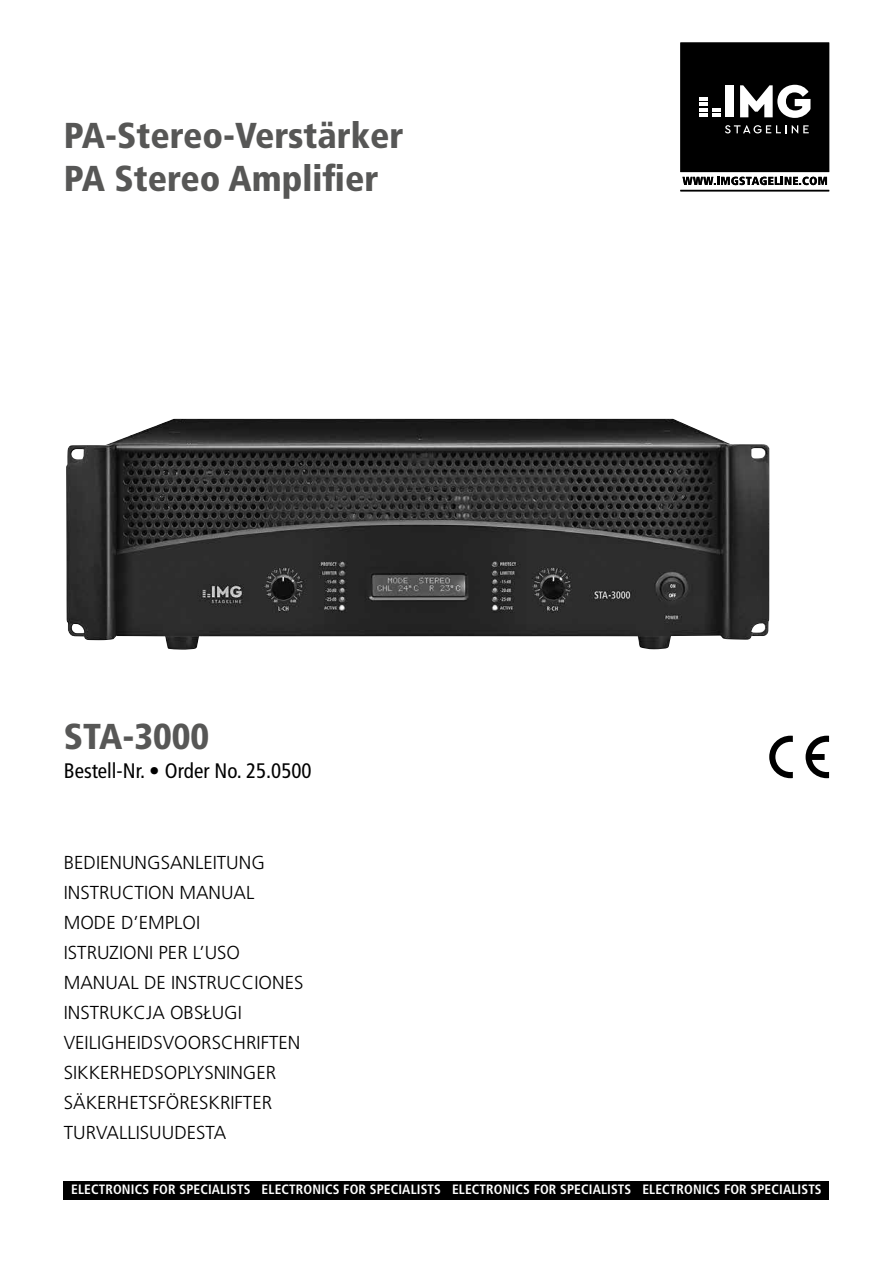
<style>
.page{position:relative;width:893px;height:1263px;background:#fff}
.page>*{position:absolute;margin:0;border:0;box-sizing:border-box;transform-origin:0 0}
.Artikel{font:900 condensed 36px "Frutiger LT Pro";color:#575756}
.Best_-Nr{font:condensed 21px "Frutiger LT Pro";color:#000}
.BDA{font:300 18.75px "Frutiger LT Pro";color:#000}
.t1{font:700 condensed 13.5px "Frutiger LT Pro";letter-spacing:.01em;color:#fff}
</style>
<div class="page">
<svg style="left:680px;top:43px;width:149px;height:148px;background:#2c2c2c"></svg>
<div style="left:64px;top:1181px;width:765px;height:18px;background:#000"></div>
<svg style="left:769px;top:736px;width:60px;height:42px"></svg>
<img style="left:66px;top:419px;width:703px;height:231px">
<p class="Artikel" style="left:64px;top:114px;width:341px">PA-Stereo-Verstärker</p>
<p class="Artikel" style="left:64px;top:157px;width:316px">PA Stereo Amplifier</p>
<p class="Artikel" style="left:64px;top:714px;width:147px">STA-3000</p>
<p class="Best_-Nr" style="left:64px;top:759px;width:249px">Bestell-Nr. • Order No. 25.0500</p>
<p class="BDA" style="left:64px;top:851px;width:203px">BEDIENUNGSANLEITUNG</p>
<p class="BDA" style="left:64px;top:881px;width:192px">INSTRUCTION MANUAL</p>
<p class="BDA" style="left:64px;top:911px;width:138px">MODE D’EMPLOI</p>
<p class="BDA" style="left:64px;top:941px;width:178px">ISTRUZIONI PER L’USO</p>
<p class="BDA" style="left:64px;top:971px;width:241px">MANUAL DE INSTRUCCIONES</p>
<p class="BDA" style="left:64px;top:1001px;width:180px">INSTRUKCJA OBSŁUGI</p>
<p class="BDA" style="left:64px;top:1031px;width:238px">VEILIGHEIDSVOORSCHRIFTEN</p>
<p class="BDA" style="left:64px;top:1061px;width:214px">SIKKERHEDSOPLYSNINGER</p>
<p class="BDA" style="left:64px;top:1091px;width:210px">SÄKERHETSFÖRESKRIFTER</p>
<p class="BDA" style="left:64px;top:1121px;width:164px">TURVALLISUUDESTA</p>
<p class="t1" style="left:71px;top:1182px;width:752px">ELECTRONICS FOR SPECIALISTS ELECTRONICS FOR SPECIALISTS ELECTRONICS FOR SPECIALISTS ELECTRONICS FOR SPECIALISTS</p>
</div>
